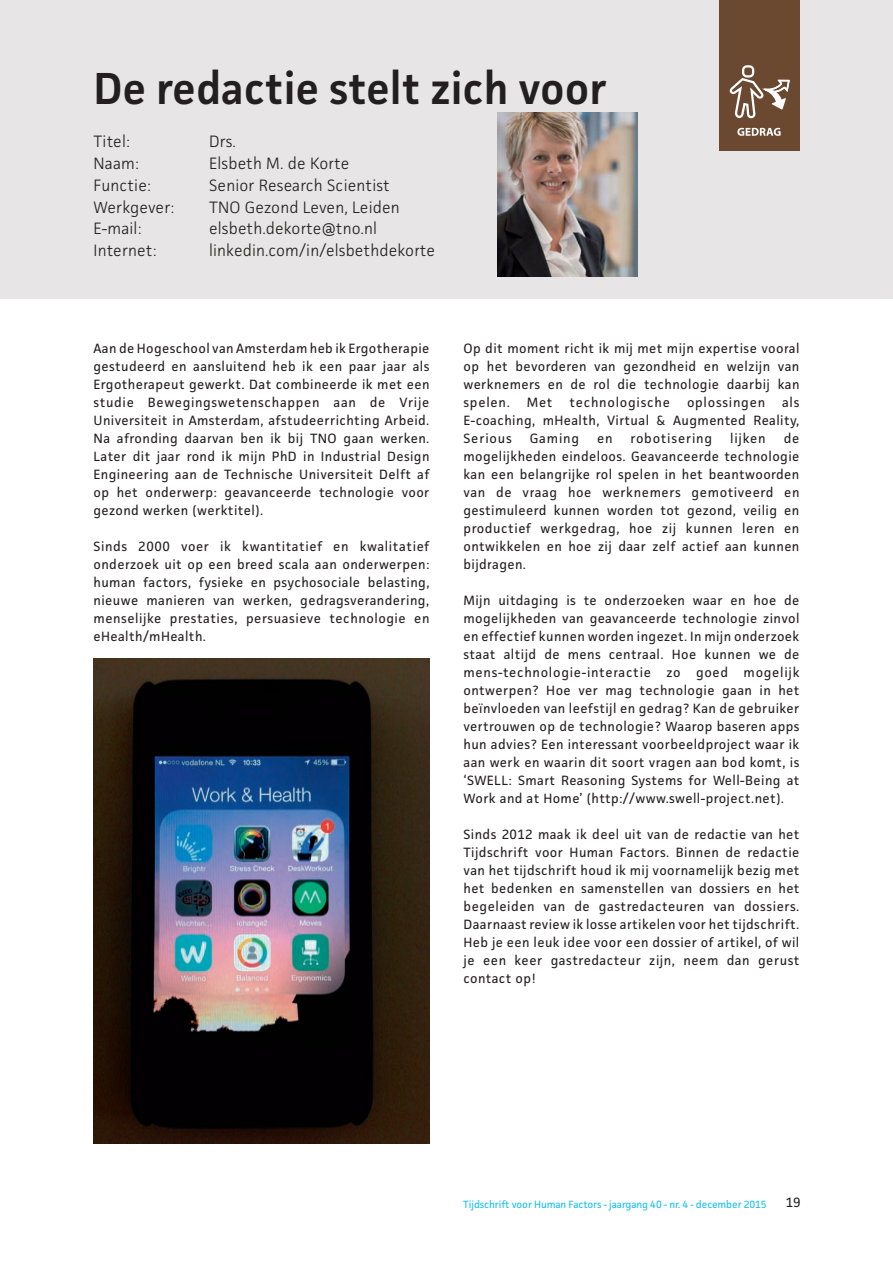
<style>
.page{position:relative;width:893px;height:1263px;background:#fff}
.page>*{position:absolute;margin:0;border:0;box-sizing:border-box;transform-origin:0 0}
.kop_dossier_TvE{font:600 45px "Facit";color:#231f20}
.auteur_kop_zwart_TvE{font:300 16.5px "Facit";letter-spacing:.01em;color:#231f20}
.basistekst_TvE{font:13.5px/18px "Facit";letter-spacing:.03em;color:#231f20;text-align:justify}
.basistekst_TvE-2{font:13.5px "Facit";letter-spacing:.055em;color:#231f20}
.basistekst_TvE-3{font:13.5px "Facit";letter-spacing:.06em;color:#231f20}
.t1{font:10.5px "Facit";letter-spacing:-.01em;color:#15c0f2}
</style>
<div class="page">
<div style="left:0;top:0;width:893px;height:299px;background:#e7e5e5"></div>
<img style="left:498px;top:112px;width:139px;height:164px">
<img style="left:94px;top:659px;width:335px;height:484px">
<div style="left:719px;top:0;width:80px;height:151px;background:#6a4930"></div>
<svg style="left:737px;top:128px;width:44px;height:8px"></svg>
<svg style="left:729px;top:65px;width:61px;height:53px"></svg>
<p class="kop_dossier_TvE" style="left:94px;top:60px;width:515px">De redactie stelt zich voor</p>
<p class="auteur_kop_zwart_TvE" style="left:94px;top:131px;width:38px">Titel:</p>
<p class="auteur_kop_zwart_TvE" style="left:209px;top:131px;width:29px">Drs.</p>
<p class="auteur_kop_zwart_TvE" style="left:94px;top:153px;width:47px">Naam:</p>
<p class="auteur_kop_zwart_TvE" style="left:209px;top:153px;width:142px">Elsbeth M. de Korte</p>
<p class="auteur_kop_zwart_TvE" style="left:94px;top:175px;width:59px">Functie:</p>
<p class="auteur_kop_zwart_TvE" style="left:209px;top:175px;width:182px">Senior Research Scientist</p>
<p class="auteur_kop_zwart_TvE" style="left:94px;top:197px;width:82px">Werkgever:</p>
<p class="auteur_kop_zwart_TvE" style="left:209px;top:197px;width:192px">TNO Gezond Leven, Leiden</p>
<p class="auteur_kop_zwart_TvE" style="left:94px;top:218px;width:49px">E-mail:</p>
<p class="auteur_kop_zwart_TvE" style="left:209px;top:218px;width:170px">elsbeth.dekorte@tno.nl</p>
<p class="auteur_kop_zwart_TvE" style="left:94px;top:240px;width:64px">Internet:</p>
<p class="auteur_kop_zwart_TvE" style="left:209px;top:240px;width:228px">linkedin.com/in/elsbethdekorte</p>
<p class="basistekst_TvE" style="left:94px;top:339px;width:337px">Aan de Hogeschool van Amsterdam heb ik Ergotherapie gestudeerd en aansluitend heb ik een paar jaar als Ergotherapeut gewerkt. Dat combineerde ik met een studie Bewegingswetenschappen aan de Vrije Universiteit in Amsterdam, afstudeerrichting Arbeid.<br>Na afronding daarvan ben ik bij TNO gaan werken.<br>Later dit jaar rond ik mijn PhD in Industrial Design Engineering aan de Technische Universiteit Delft af op het onderwerp: geavanceerde technologie voor gezond werken (werktitel).</p>
<p class="basistekst_TvE" style="left:94px;top:537px;width:337px">Sinds 2000 voer ik kwantitatief en kwalitatief onderzoek uit op een breed scala aan onderwerpen: human factors, fysieke en psychosociale belasting, nieuwe manieren van werken, gedragsverandering, menselijke prestaties, persuasieve technologie en eHealth/mHealth.</p>
<p class="basistekst_TvE" style="left:463px;top:339px;width:337px">Op dit moment richt ik mij met mijn expertise vooral op het bevorderen van gezondheid en welzijn van werknemers en de rol die technologie daarbij kan spelen.</p>
<p class="basistekst_TvE" style="left:463px;top:393px;width:338px;text-indent:319px">als E-coaching, mHealth, Virtual &amp; Augmented Reality, Serious</p>
<p class="basistekst_TvE" style="left:527px;top:393px;width:27px">Met</p>
<p class="basistekst_TvE-2" style="left:570px;top:394px;width:102px">technologische</p>
<p class="basistekst_TvE-2" style="left:687px;top:394px;width:80px">oplossingen</p>
<p class="basistekst_TvE" style="left:463px;top:429px;width:338px;text-indent:320px">de mogelijkheden eindeloos. Geavanceerde technologie kan een belangrijke rol spelen in het beantwoorden van de vraag hoe werknemers gemotiveerd en gestimuleerd kunnen worden tot gezond, veilig en productief werkgedrag, hoe zij kunnen leren en ontwikkelen en hoe zij daar zelf actief aan kunnen bijdragen.</p>
<p class="basistekst_TvE" style="left:463px;top:591px;width:338px">Mijn uitdaging is te onderzoeken waar en hoe de mogelijkheden van geavanceerde technologie zinvol en effectief kunnen worden ingezet. In mijn onderzoek staat altijd de mens centraal. Hoe kunnen we de mens-technologie-interactie zo goed mogelijk ontwerpen? Hoe ver mag technologie gaan in het beïnvloeden van leefstijl en gedrag? Kan de gebruiker vertrouwen op de technologie? Waarop baseren apps hun advies? Een interessant voorbeeldproject waar ik aan werk en waarin dit soort vragen aan bod komt, is ‘SWELL: Smart Reasoning Systems for Well-Being at Work and at Home’ (http://www.swell-project.net).</p>
<p class="basistekst_TvE" style="left:463px;top:825px;width:338px">Sinds 2012 maak ik deel uit van de redactie van het Tijdschrift voor Human Factors. Binnen de redactie van het tijdschrift houd ik mij voornamelijk bezig met het bedenken en samenstellen van dossiers en het begeleiden van de gastredacteuren van dossiers.<br>Daarnaast review ik losse artikelen voor het tijdschrift.<br>Heb je een leuk idee voor een dossier of artikel, of wil je een keer gastredacteur zijn, neem dan gerust contact op!</p>
<p class="basistekst_TvE" style="left:530px;top:429px;width:51px">Gaming</p>
<p class="basistekst_TvE" style="left:597px;top:429px;width:17px">en</p>
<p class="basistekst_TvE-3" style="left:631px;top:430px;width:83px">robotisering</p>
<p class="basistekst_TvE" style="left:730px;top:429px;width:37px">lijken</p>
<p class="t1" style="left:463px;top:1197px;width:305px">Tijdschrift voor Human Factors - jaargang 40 - nr. 4 - december 2015</p>
<p class="basistekst_TvE" style="left:786px;top:1193px;width:16px">19</p>
</div>
